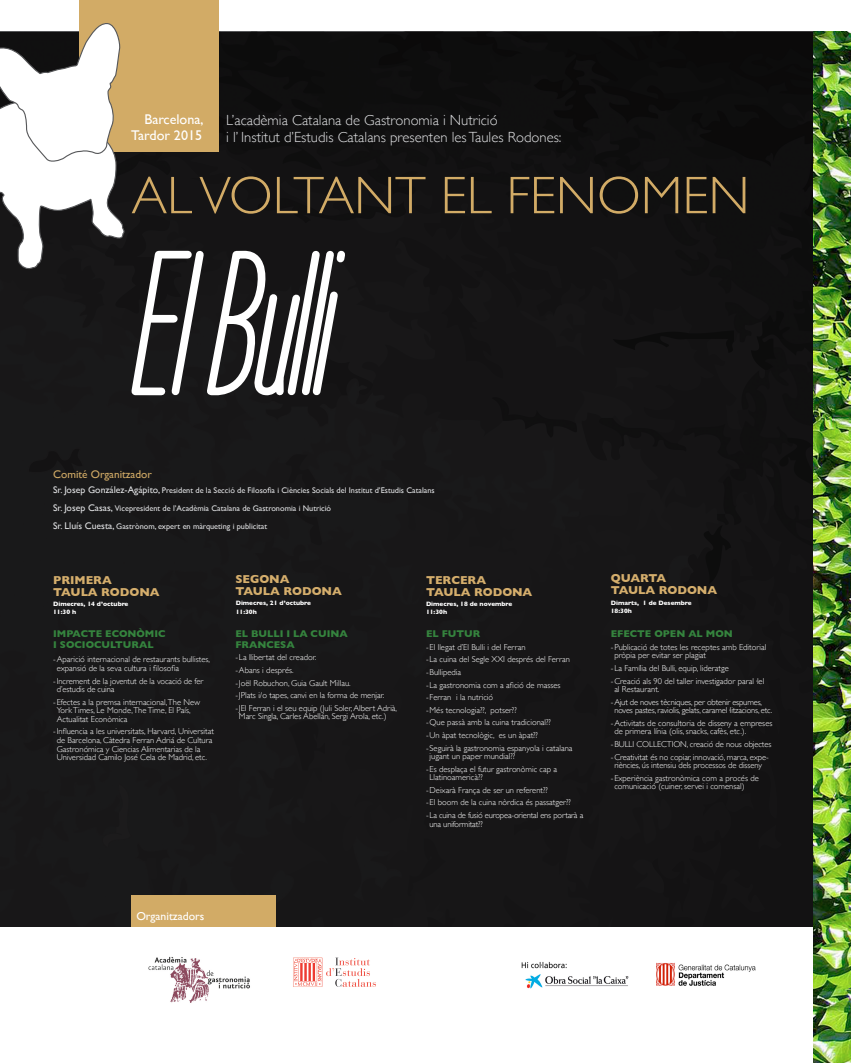
<style>
.page{position:relative;width:851px;height:1063px;background:#fff}
.page>*{position:absolute;margin:0;border:0;box-sizing:border-box;transform-origin:0 0}
.t1{font:300 53.25px "Gill Sans";color:#d2ab66}
.t2{font:300 14.7px/17.6px "Gill Sans";color:#e0e1e3}
.t3{font:14.1px/15.4px "Gill Sans";color:#fff;text-align:right}
.t4{font:700 11.7px/12.1px "Gill Sans";color:#d5ae6c}
.t5{font:11.7px "Gill Sans";color:#fff}
.t6{font:11.25px "Gill Sans";color:#d2ab66}
.t7{font:700 9.98px/10.6px "Gill Sans";color:#35843e}
.t8{font:300 8.55px/12.6px "Gill Sans";color:#fff}
.t9{font:300 8.55px/12.6px "Gill Sans";letter-spacing:-.02em;color:#fff}
.t10{font:8.25px/18.1px "Gill Sans";color:#e0e1e3}
.t11{font:700 6.45px/8.6px "Gill Sans";color:#fff}
.s1{font-size:9.75px}
</style>
<div class="page">
<img style="left:0;top:32px;width:813px;height:895px">
<div style="left:79px;top:0;width:140px;height:151px;background:#d2ab66"></div>
<div style="left:131px;top:895px;width:145px;height:32px;background:#d2ab66"></div>
<img style="left:148px;top:956px;width:102px;height:47px">
<img style="left:293px;top:957px;width:83px;height:30px">
<svg style="left:0;top:23px;width:350px;height:451px"></svg>
<img style="left:813px;top:32px;width:37px;height:1031px">
<img style="left:656px;top:962px;width:99px;height:23px">
<img style="left:525px;top:974px;width:104px;height:15px">
<img style="left:521px;top:962px;width:46px;height:7px">
<h3 class="t3" style="left:131px;top:112px;width:74px">Barcelona,<br>Tardor 2015</h3>
<h2 class="t2" style="left:226px;top:110px;width:337px">L’acadèmia Catalana de Gastronomia i Nutrició<br>i l’ Institut d’Estudis Catalans presenten les Taules Rodones:</h2>
<h1 class="t1" style="left:131px;top:154px;width:619px">AL VOLTANT EL FENOMEN</h1>
<h3 class="t6" style="left:53px;top:467px;width:100px">Comité Organitzador</h3>
<p class="t10" style="left:53px;top:481px;width:383px"><span class="s1">Sr. Josep González-Agápito,</span> President de la Secció de Filosofia i Ciències Socials del Institut d’Estudis Catalans<br><span class="s1">Sr. Josep Casas,</span> Vicepresident de l’Acadèmia Catalana de Gastronomia i Nutrició<br><span class="s1">Sr. Lluís Cuesta,</span> Gastrònom, expert en màrqueting i publicitat</p>
<h3 class="t4" style="left:235px;top:572px;width:108px">SEGONA<br>TAULA RODONA</h3>
<h3 class="t4" style="left:610px;top:572px;width:108px">QUARTA<br>TAULA RODONA</h3>
<h3 class="t4" style="left:53px;top:573px;width:108px">PRIMERA<br>TAULA RODONA</h3>
<h3 class="t4" style="left:426px;top:573px;width:108px">TERCERA<br>TAULA RODONA</h3>
<p class="t11" style="left:236px;top:598px;width:77px">Dimecres, 21 d’octubre<br>11:30h</p>
<p class="t11" style="left:610px;top:598px;width:82px">Dimarts, 1 de Desembre<br>18:30h</p>
<p class="t11" style="left:53px;top:599px;width:77px">Dimecres, 14 d’octubre<br>11:30 h</p>
<p class="t11" style="left:426px;top:599px;width:88px">Dimecres, 18 de novembre<br>11:30h</p>
<p class="t7" style="left:53px;top:628px;width:114px">IMPACTE ECONÒMIC<br>I SOCIOCULTURAL</p>
<p class="t8" style="left:57px;top:655px;width:155px;line-height:8.6px;text-indent:-4px">-Aparició internacional de restaurants bullistes, expansió de la seva cultura i filosofia</p>
<p class="t8" style="left:57px;top:676px;width:148px;line-height:8.6px;text-indent:-4px">-Increment de la joventut de la vocació de fer d’estudis de cuina</p>
<p class="t8" style="left:57px;top:697px;width:145px;line-height:8.6px;text-indent:-4px">-Efectes a la premsa internacional,The New<br>York Times, Le Monde,The Time, El País,<br>Actualitat Econòmica</p>
<p class="t8" style="left:57px;top:727px;width:159px;line-height:8.6px;text-indent:-4px">-Influencia a les universitats, Harvard, Universitat de Barcelona, Càtedra Ferran Adriá de Cultura Gastronómica y Ciencias Alimentarias de la Universidad Camilo José Cela de Madrid, etc.</p>
<p class="t7" style="left:235px;top:628px;width:114px">EL BULLI I LA CUINA<br>FRANCESA</p>
<p class="t8" style="left:235px;top:651px;width:163px">-La llibertat del creador.<br>-Abans i després.<br>-Joël Robuchon, Guia Gault Millau.<br>-JPlats i/o tapes, canvi en la forma de menjar. -JEl Ferran i el seu equip (Juli Soler, Albert Adrià,</p>
<p class="t8" style="left:239px;top:710px;width:149px">Marc Singla, Carles Abellán, Sergi Arola, etc.)</p>
<p class="t7" style="left:426px;top:628px;width:56px">EL FUTUR</p>
<p class="t8" style="left:426px;top:640px;width:148px">-El llegat d’El Bulli i del Ferran<br>-La cuina del Segle XXI després del Ferran -Bullipedia<br>-La gastronomia com a afició de masses -Ferran i la nutrició<br>-Més tecnologia??, potser??<br>-Que passà amb la cuina tradicional??<br>-Un àpat tecnològic, es un àpat??<br>-Seguirà la gastronomia espanyola i catalana</p>
<p class="t8" style="left:426px;top:750px;width:133px;text-indent:4px">jugant un paper mundial??<br>-Es desplaça el futur gastronòmic cap a</p>
<p class="t8" style="left:426px;top:771px;width:159px;text-indent:4px">Llatinoamericà??<br>-Deixarà França de ser un referent??<br>-El boom de la cuina nòrdica és passatger?? -La cuina de fusió europea-oriental ens portarà a</p>
<p class="t9" style="left:429px;top:817px;width:55px">una uniformitat??</p>
<p class="t7" style="left:610px;top:628px;width:124px">EFECTE OPEN AL MON</p>
<p class="t8" style="left:614px;top:642px;width:153px;line-height:8.6px;text-indent:-4px">-Publicació de totes les receptes amb Editorial pròpia per evitar ser plagiat</p>
<p class="t8" style="left:610px;top:661px;width:155px">-La Família del Bulli, equip, lideratge<br>-Creació als 90 del taller investigador paral·lel</p>
<p class="t9" style="left:610px;top:683px;width:153px;text-indent:4px">al Restaurant.<br>-Ajut de noves tècniques, per obtenir espumes,</p>
<p class="t8" style="left:610px;top:704px;width:163px;text-align:center">noves pastes, raviolis, gelats, caramel·litzacions, etc. -Activitats de consultoria de disseny a empreses</p>
<p class="t8" style="left:610px;top:725px;width:162px;text-indent:4px">de primera línia (olis, snacks, cafès, etc.). -BULLI COLLECTION, creació de nous objectes -Creativitat és no copiar, innovació, marca, expe-</p>
<p class="t8" style="left:610px;top:759px;width:153px;text-align:center">riències, ús intensiu dels processos de disseny -Experiència gastronòmica com a procés de</p>
<p class="t8" style="left:614px;top:780px;width:132px">comunicació (cuiner, servei i comensal)</p>
<h3 class="t5" style="left:136px;top:909px;width:70px">Organitzadors</h3>
</div>
